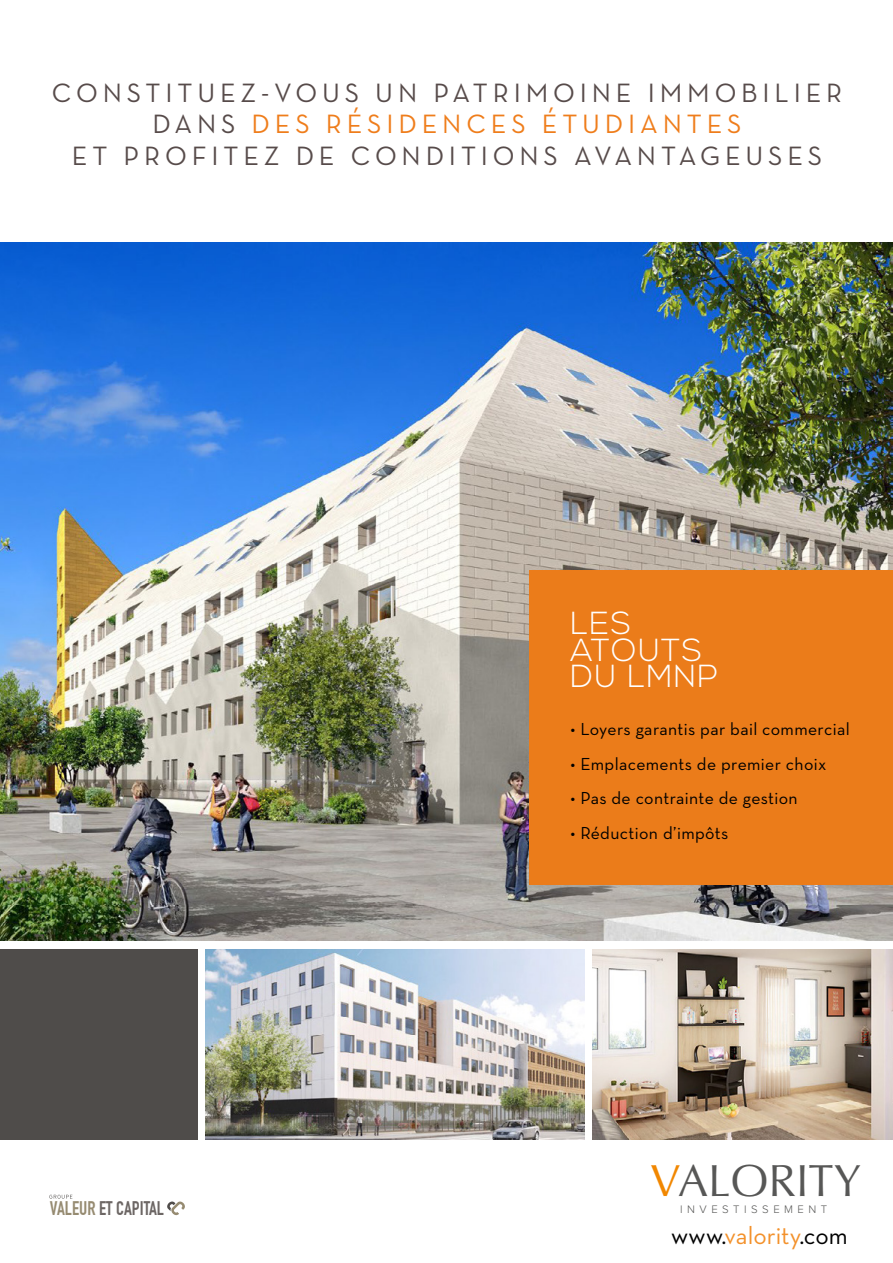
<style>
.page{position:relative;width:893px;height:1263px;background:#fff}
.page>*{position:absolute;margin:0;border:0;box-sizing:border-box;transform-origin:0 0}
.t1{font:45.15px "Optima";color:#575756}
.t2{font:300 31.8px/26.5px "Nexa";letter-spacing:.04em;color:#fff}
.t3{font:27px/31.5px "Neutraface Text";letter-spacing:.18em;color:#574b4a;text-align:center}
.t4{font:25.05px "Neutraface Text";color:#000}
.t5{font:700 19.2px "DIN Condensed";color:#6c6664}
.t6{font:17.7px "Neutraface Text";letter-spacing:.02em;color:#000}
.t7{font:300 11.25px "Proxima Nova";letter-spacing:.4em;color:#575756}
.s1{color:#ef7d1b}
.s2{color:#968b71}
.s3{color:#f18700}
.s4{color:#f3912b}
</style>
<div class="page">
<img style="left:205px;top:949px;width:380px;height:190px">
<img style="left:592px;top:949px;width:301px;height:190px">
<img style="left:0;top:242px;width:893px;height:698px">
<div style="left:0;top:949px;width:198px;height:190px;background:#4f4c4a"></div>
<div style="left:529px;top:570px;width:364px;height:314px;background:#eb7c1a"></div>
<svg style="left:167px;top:1201px;width:18px;height:14px"></svg>
<svg style="left:50px;top:1195px;width:22px;height:4px"></svg>
<h3 class="t3" style="left:52px;top:77px;width:792px">CONSTITUEZ-VOUS UN PATRIMOINE IMMOBILIER<br>DANS <span class="s1">DES RÉSIDENCES ÉTUDIANTES<br></span>ET PROFITEZ DE CONDITIONS AVANTAGEUSES</h3>
<h2 class="t2" style="left:571px;top:611px;width:149px">LES<br>ATOUTS<br>DU LMNP</h2>
<p class="t5" style="left:50px;top:1197px;width:116px"><span class="s2">VALEUR</span> ET CAPITAL</p>
<p class="t6" style="left:571px;top:718px;width:281px">• Loyers garantis par bail commercial</p>
<p class="t6" style="left:571px;top:753px;width:257px">• Emplacements de premier choix</p>
<p class="t6" style="left:571px;top:787px;width:229px">• Pas de contrainte de gestion</p>
<p class="t6" style="left:571px;top:822px;width:159px">• Réduction d’impôts</p>
<h1 class="t1" style="left:651px;top:1154px;width:212px"><span class="s3">V</span>ALORITY</h1>
<p class="t7" style="left:680px;top:1204px;width:149px">INVESTISSEMENT</p>
<h3 class="t4" style="left:671px;top:1220px;width:178px">www.<span class="s4">valority</span>.com</h3>
</div>
